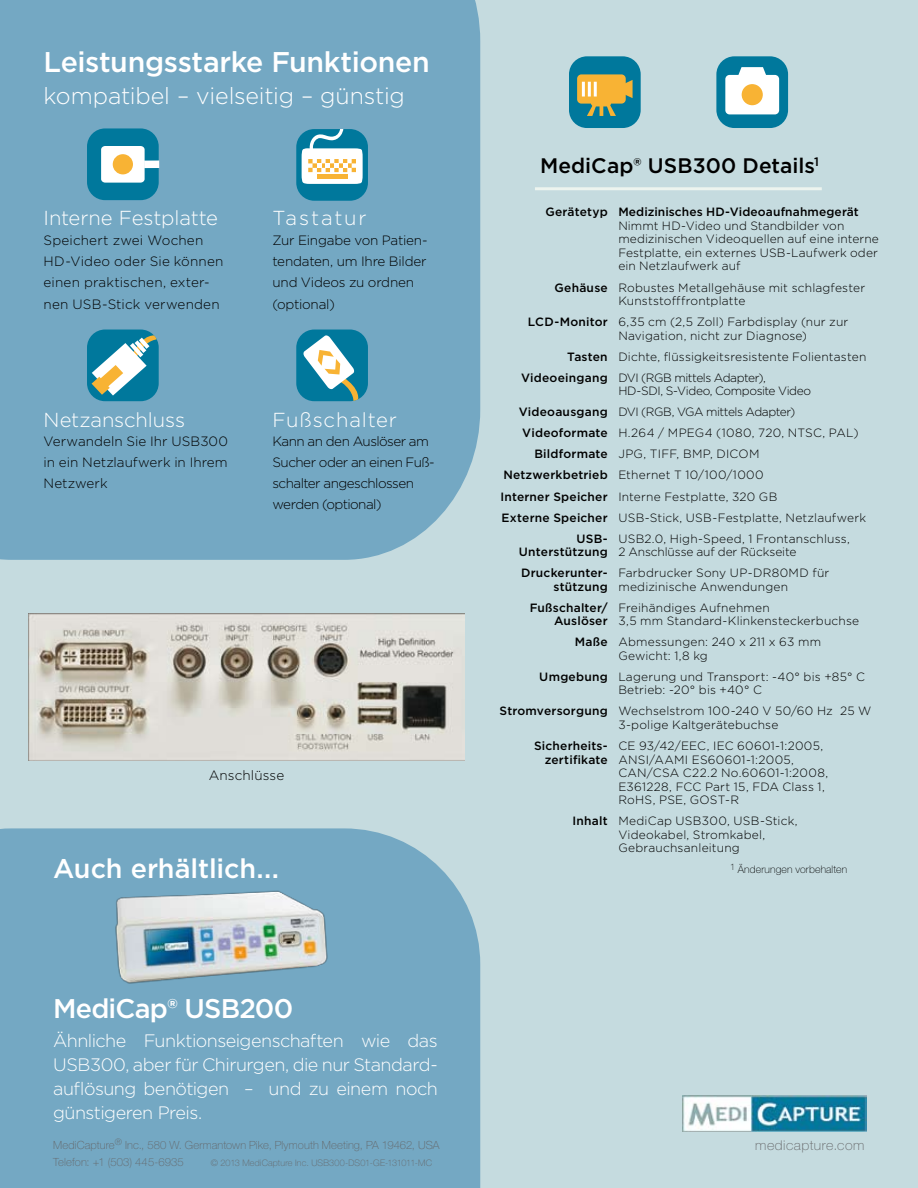
<style>
.page{position:relative;width:918px;height:1188px;background:#c5dbdf}
.page>*{position:absolute;margin:0;border:0;box-sizing:border-box;transform-origin:0 0}
.t1{font:500 28.5px "Gotham";letter-spacing:-.01em;color:#fff}
.t2{font:500 27px "Gotham";letter-spacing:-.02em;color:#fff}
.t3{font:300 23.25px "Gotham";letter-spacing:-.01em;color:#fff}
.t4{font:500 21px "Gotham";color:#000}
.t5{font:300 20.25px "Gotham";color:#fff}
.t6{font:300 20.25px "Gotham";letter-spacing:.04em;color:#fff}
.t7{font:300 20.25px "Gotham";letter-spacing:.09em;color:#fff}
.t8{font:300 18px/24px "Gotham";letter-spacing:-.03em;color:#fff;text-align:justify}
.t9{font:300 13.5px/21px "Gotham";letter-spacing:-.01em;color:#000;text-align:justify}
.t10{font:300 13.5px/21px "Gotham";letter-spacing:.015em;color:#000}
.t11{font:300 13.5px/21px "Gotham";letter-spacing:-.04em;color:#000}
.t12{font:100 13.5px "Helvetica Neue LT Std";letter-spacing:.035em;color:#646567;scale:1.05 1}
.t13{font:300 13.5px "Gotham";letter-spacing:.01em;color:#000}
.t14{font:300 12px/21px "Gotham";letter-spacing:.015em;color:#000}
.t15{font:500 12px/21px "Gotham";letter-spacing:.015em;color:#000;text-align:right}
.t16{font:300 12px/21px "Gotham";letter-spacing:-.005em;color:#000}
.t17{font:100 11.25px/16.8px "Helvetica Neue LT Std";letter-spacing:.01em;color:#646567}
.t18{font:100 10.5px "Helvetica Neue LT Std";letter-spacing:.015em;color:#000}
.t19{font:100 9px "Helvetica Neue LT Std";letter-spacing:.02em;color:#646567}
</style>
<div class="page">
<div style="left:0;top:0;width:480px;height:560px;background:#74a8c3"></div>
<div style="left:0;top:828px;width:480px;height:360px;background:#74a8c3"></div>
<div style="left:569px;top:56px;width:72px;height:72px;background:#00789c;border-radius:18px"></div>
<div style="left:577px;top:74px;width:49px;height:30px;background:#f8b334;border-radius:4px"></div>
<svg style="left:625px;top:80px;width:8px;height:18px"></svg>
<svg style="left:587px;top:94px;width:29px;height:22px"></svg>
<div style="left:591px;top:99px;width:20px;height:7px;background:#f8b334;border-radius:4px"></div>
<hr style="left:582px;top:82px;width:3px;height:15px;background:#fff">
<hr style="left:588px;top:82px;width:3px;height:15px;background:#fff">
<hr style="left:594px;top:82px;width:3px;height:15px;background:#fff">
<div style="left:716px;top:56px;width:72px;height:72px;background:#00789c;border-radius:18px"></div>
<svg style="left:737px;top:67px;width:30px;height:8px"></svg>
<div style="left:725px;top:75px;width:54px;height:39px;background:#fff;border-radius:4px"></div>
<div style="left:742px;top:84px;width:21px;height:21px;background:#f8b334;border-radius:50%"></div>
<div style="left:296px;top:330px;width:72px;height:71px;background:#00789c;border-radius:18px"></div>
<svg style="left:303px;top:335px;width:56px;height:66px"></svg>
<div style="left:87px;top:128px;width:72px;height:72px;background:#00789c;border-radius:18px"></div>
<div style="left:101px;top:146px;width:44px;height:37px;background:#fff;border-radius:4px"></div>
<div style="left:144px;top:161px;width:15px;height:7px;background:#fff"></div>
<div style="left:113px;top:154px;width:20px;height:20px;background:#f8b334;border-radius:50%"></div>
<div style="left:87px;top:330px;width:72px;height:71px;background:#00789c;border-radius:18px"></div>
<svg style="left:92px;top:335px;width:65px;height:61px"></svg>
<div style="left:296px;top:129px;width:72px;height:72px;background:#00789c;border-radius:18px"></div>
<svg style="left:302px;top:129px;width:61px;height:55px"></svg>
<img style="left:109px;top:883px;width:224px;height:105px">
<hr style="left:535px;top:187px;width:287px;height:3px;background:#edf4ef">
<img style="left:683px;top:1095px;width:184px;height:37px">
<img style="left:29px;top:613px;width:435px;height:148px">
<h1 class="t1" style="left:44px;top:43px;width:388px">Leistungsstarke Funktionen</h1>
<h3 class="t3" style="left:44px;top:81px;width:363px">kompatibel – vielseitig – günstig</h3>
<h3 class="t5" style="left:44px;top:205px;width:176px">Interne Festplatte</h3>
<p class="t10" style="left:44px;top:230px;width:181px">Speichert zwei Wochen<br>HD-Video oder Sie können einen praktischen, exter&shy;nen USB-Stick verwenden</p>
<h3 class="t5" style="left:44px;top:407px;width:143px">Netzanschluss</h3>
<p class="t9" style="left:44px;top:431px;width:186px">Verwandeln Sie Ihr USB300 in ein Netzlaufwerk in Ihrem Netzwerk</p>
<h3 class="t7" style="left:272px;top:205px;width:96px">Tastatur</h3>
<p class="t9" style="left:272px;top:230px;width:157px;text-align:left">Zur Eingabe von Patien&shy;tendaten, um Ihre Bilder und Videos zu ordnen (optional)</p>
<h3 class="t6" style="left:272px;top:407px;width:126px">Fußschalter</h3>
<p class="t11" style="left:272px;top:431px;width:164px">Kann an den Auslöser am<br>Sucher oder an einen Fuß&shy;schalter angeschlossen werden (optional)</p>
<p class="t13" style="left:209px;top:766px;width:77px">Anschlüsse</p>
<h2 class="t2" style="left:53px;top:850px;width:227px">Auch erhältlich...</h2>
<h2 class="t2" style="left:53px;top:991px;width:242px">MediCap® USB200</h2>
<h3 class="t8" style="left:53px;top:1028px;width:386px">Ähnliche Funktionseigenschaften wie das USB300, aber für Chirurgen, die nur Standard&shy;auflösung benötigen – und zu einem noch günstigeren Preis.</h3>
<p class="t17" style="left:53px;top:1137px;width:388px">MediCapture<sup>®</sup> Inc., 580 W. Germantown Pike, Plymouth Meeting, PA 19462, USA<br>Telefon: +1 (503) 445-6935</p>
<p class="t19" style="left:211px;top:1158px;width:223px">© 2013 MediCapture Inc. USB300-DS01-GE-131011-MC</p>
<h3 class="t4" style="left:540px;top:152px;width:280px">MediCap® USB300 Details<sup>1</sup></h3>
<p class="t15" style="left:545px;top:202px;width:64px">Gerätetyp</p>
<p class="t15" style="left:618px;top:202px;width:242px">Medizinisches HD-Videoaufnahmegerät</p>
<p class="t14" style="left:618px;top:219px;width:262px;line-height:13.5px">Nimmt HD-Video und Standbilder von medizinischen Videoquellen auf eine interne Festplatte, ein externes USB-Laufwerk oder ein Netzlaufwerk auf</p>
<p class="t14" style="left:618px;top:280px;width:248px;line-height:13.5px">Robustes Metallgehäuse mit schlagfester<br>Kunststofffrontplatte</p>
<p class="t14" style="left:618px;top:315px;width:232px;line-height:13.5px">6,35 cm (2,5 Zoll) Farbdisplay (nur zur<br>Navigation, nicht zur Diagnose)</p>
<p class="t14" style="left:618px;top:346px;width:250px">Dichte, flüssigkeitsresistente Folientasten<br>DVI (RGB mittels Adapter),</p>
<p class="t14" style="left:618px;top:380px;width:249px">HD-SDI, S-Video, Composite Video<br>DVI (RGB, VGA mittels Adapter)<br>H.264 / MPEG4 (1080, 720, NTSC, PAL)<br>JPG, TIFF, BMP, DICOM<br>Ethernet T 10/100/1000<br>Interne Festplatte, 320 GB<br>USB-Stick, USB-Festplatte, Netzlaufwerk<br>USB2.0, High-Speed, 1 Frontanschluss,</p>
<p class="t16" style="left:618px;top:541px;width:213px">2 Anschlüsse auf der Rückseite<br>Farbdrucker Sony UP-DR80MD für</p>
<p class="t14" style="left:618px;top:576px;width:171px">medizinische Anwendungen<br>Freihändiges Aufnehmen</p>
<p class="t14" style="left:618px;top:610px;width:242px">3,5 mm Standard-Klinkensteckerbuchse<br>Abmessungen: 240 x 211 x 63 mm</p>
<p class="t14" style="left:618px;top:645px;width:248px">Gewicht: 1,8 kg<br>Lagerung und Transport: -40° bis +85° C</p>
<p class="t14" style="left:618px;top:679px;width:255px">Betrieb: -20° bis +40° C<br>Wechselstrom 100-240 V 50/60 Hz 25 W</p>
<p class="t14" style="left:618px;top:714px;width:206px">3-polige Kaltgerätebuchse<br>CE 93/42/EEC, IEC 60601-1:2005,</p>
<p class="t14" style="left:618px;top:752px;width:211px;line-height:13.5px">ANSI/AAMI ES60601-1:2005,<br>CAN/CSA C22.2 No.60601-1:2008,<br>E361228, FCC Part 15, FDA Class 1,<br>RoHS, PSE, GOST-R</p>
<p class="t14" style="left:618px;top:814px;width:181px;line-height:13.5px">MediCap USB300, USB-Stick,<br>Videokabel, Stromkabel,<br>Gebrauchsanleitung</p>
<p class="t15" style="left:554px;top:277px;width:55px">Gehäuse</p>
<p class="t15" style="left:528px;top:311px;width:81px">LCD-Monitor</p>
<p class="t15" style="left:521px;top:346px;width:88px">Tasten<br>Videoeingang</p>
<p class="t15" style="left:500px;top:401px;width:109px">Videoausgang<br>Videoformate<br>Bildformate<br>Netzwerkbetrieb<br>Interner Speicher<br>Externe Speicher<br>USB-</p>
<p class="t15" style="left:519px;top:541px;width:90px;text-align:left">Unterstützung<br>Druckerunter-</p>
<p class="t15" style="left:530px;top:576px;width:79px">stützung<br>Fußschalter/</p>
<p class="t15" style="left:554px;top:610px;width:55px">Auslöser<br>Maße</p>
<p class="t15" style="left:539px;top:666px;width:70px">Umgebung</p>
<p class="t15" style="left:500px;top:701px;width:110px">Stromversorgung</p>
<p class="t15" style="left:534px;top:739px;width:75px;line-height:13.5px">Sicherheits&shy;zertifikate</p>
<p class="t15" style="left:573px;top:810px;width:37px">Inhalt</p>
<p class="t18" style="left:730px;top:863px;width:118px"><sup>1</sup> Änderungen vorbehalten</p>
<p class="t12" style="left:755px;top:1137px;width:106px">medicapture.com</p>
</div>
